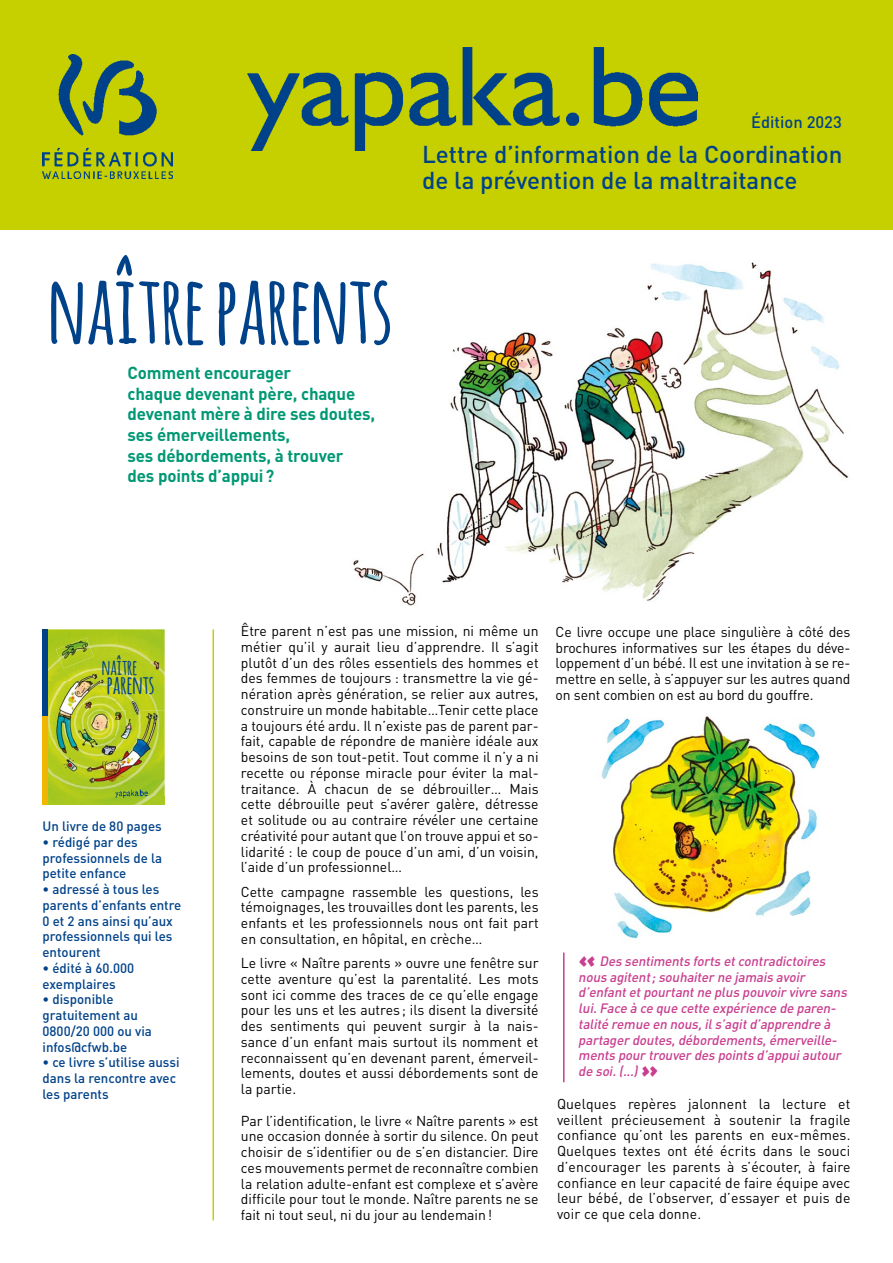
<style>
.page{position:relative;width:893px;height:1263px;background:#fff}
.page>*{position:absolute;margin:0;border:0;box-sizing:border-box;transform-origin:0 0}
.t1{font:700 94.5px "Amatic";color:#004289}
.t2{font:30px "SD Sans Fill One";color:#c93e8f}
.t3{font:700 25.5px "Amatic";color:#004289}
.t4{font:500 24.15px/25.5px "DIN Pro";color:#004289}
.t5{font:700 21.3px "Amatic";color:#004289}
.t6{font:700 17.25px/20.7px "DIN Pro";letter-spacing:-.01em;color:#009874}
.t7{font:500 16.5px "DIN Pro";color:#004289}
.t8{font:14.25px/15.8px "DIN Pro";color:#000;text-align:justify}
.t9{font:500 13.5px/15.8px "DIN Pro";color:#004289}
.t10{font:italic 500 13.5px/15.8px "DIN Pro";color:#c93e8f}
</style>
<div class="page">
<div style="left:0;top:0;width:893px;height:230px;background:#c6cf00"></div>
<img style="left:43px;top:55px;width:129px;height:123px">
<img style="left:247px;top:47px;width:450px;height:103px">
<hr style="left:213px;top:629px;width:1px;height:591px;background:#c6cf00">
<hr style="left:563px;top:952px;width:1px;height:130px;background:#c93e8f">
<img style="left:353px;top:262px;width:496px;height:344px">
<img style="left:601px;top:716px;width:219px;height:223px">
<img style="left:48px;top:629px;width:117px;height:176px">
<div style="left:43px;top:629px;width:5px;height:87px;background:#004289"></div>
<div style="left:43px;top:716px;width:5px;height:89px;background:#f0b600"></div>
<img style="left:116px;top:790px;width:22px;height:7px">
<svg style="left:138px;top:790px;width:9px;height:7px"></svg>
<img style="left:151px;top:639px;width:12px;height:31px">
<img style="left:127px;top:698px;width:14px;height:20px">
<img style="left:56px;top:638px;width:38px;height:30px">
<p class="t7" style="left:751px;top:110px;width:92px">Édition 2023</p>
<h1 class="t1" style="left:48px;top:242px;width:346px">NAÎTRE PARENTS</h1>
<p class="t6" style="left:128px;top:362px;width:249px">Comment encourager<br>chaque devenant père, chaque devenant mère à dire ses doutes, ses émerveillements,<br>ses débordements, à trouver<br>des points d’appui?</p>
<h3 class="t4" style="left:422px;top:141px;width:422px">Lettre d’information de la Coordination de la prévention de la maltraitance</h3>
<h3 class="t5" style="left:102px;top:652px;width:37px">NAÎTRE</h3>
<h3 class="t3" style="left:107px;top:667px;width:49px">PARENTS</h3>
<p class="t9" style="left:43px;top:818px;width:121px">Un livre de 80 pages</p>
<p class="t9" style="left:43px;top:833px;width:121px">• rédigé par des professionnels de la petite enfance</p>
<p class="t9" style="left:43px;top:881px;width:140px">• adressé à tous les parents d’enfants entre<br>0 et 2 ans ainsi qu’aux professionnels qui les entourent</p>
<p class="t9" style="left:43px;top:959px;width:93px">• édité à 60.000 exemplaires</p>
<p class="t9" style="left:43px;top:991px;width:111px">• disponible gratuitement au<br>0800/20 000 ou via infos@cfwb.be</p>
<p class="t9" style="left:43px;top:1054px;width:139px">• ce livre s’utilise aussi dans la rencontre avec les parents</p>
<p class="t8" style="left:241px;top:622px;width:299px">Être parent n’est pas une mission, ni même un métier qu’il y aurait lieu d’apprendre. Il s’agit plutôt d’un des rôles essentiels des hommes et des femmes de toujours : transmettre la vie gé&shy;nération après génération, se relier aux autres, construire un monde habitable…Tenir cette place a toujours été ardu. Il n’existe pas de parent par&shy;fait, capable de répondre de manière idéale aux besoins de son tout-petit. Tout comme il n’y a ni recette ou réponse miracle pour éviter la mal&shy;traitance. À chacun de se débrouiller… Mais cette débrouille peut s’avérer galère, détresse et solitude ou au contraire révéler une certaine créativité pour autant que l’on trouve appui et so&shy;lidarité : le coup de pouce d’un ami, d’un voisin, l’aide d’un professionnel…</p>
<p class="t8" style="left:241px;top:883px;width:299px">Cette campagne rassemble les questions, les témoignages, les trouvailles dont les parents, les enfants et les professionnels nous ont fait part en consultation, en hôpital, en crèche…</p>
<p class="t8" style="left:241px;top:954px;width:299px">Le livre « Naître parents » ouvre une fenêtre sur cette aventure qu’est la parentalité. Les mots sont ici comme des traces de ce qu’elle engage pour les uns et les autres ; ils disent la diversité des sentiments qui peuvent surgir à la nais&shy;sance d’un enfant mais surtout ils nomment et reconnaissent qu’en devenant parent, émerveil&shy;lements, doutes et aussi débordements sont de la partie.</p>
<p class="t8" style="left:241px;top:1112px;width:299px">Par l’identification, le livre « Naître parents » est une occasion donnée à sortir du silence. On peut choisir de s’identifier ou de s’en distancier. Dire ces mouvements permet de reconnaître combien la relation adulte-enfant est complexe et s’avère difficile pour tout le monde. Naître parents ne se fait ni tout seul, ni du jour au lendemain!</p>
<p class="t8" style="left:556px;top:623px;width:296px">Ce livre occupe une place singulière à côté des brochures informatives sur les étapes du déve&shy;loppement d’un bébé. Il est une invitation à se re&shy;mettre en selle, à s’appuyer sur les autres quand on sent combien on est au bord du gouffre.</p>
<h2 class="t2" style="left:578px;top:942px;width:19px">«</h2>
<p class="t10" style="left:578px;top:953px;width:273px;text-indent:21px">Des sentiments forts etcontradictoires nous agitent;souhaiterne jamais avoir d’enfantetpourtantne plus pouvoirvivre sans lui.Face à ce que cette expérience de paren&shy;talité remue en nous,ils’agitd’apprendre à partagerdoutes,débordements,émerveille&shy;ments pourtrouverdes points d’appuiautour de soi.(...)</p>
<h2 class="t2" style="left:641px;top:1052px;width:19px">»</h2>
<p class="t8" style="left:557px;top:1095px;width:295px">Quelques repères jalonnent la lecture et veillent précieusement à soutenir la fragile confiance qu’ont les parents en eux-mêmes.<br>Quelques textes ont été écrits dans le souci d’encourager les parents à s’écouter, à faire confiance en leur capacité de faire équipe avec leur bébé, de l’observer, d’essayer et puis de voir ce que cela donne.</p>
</div>
